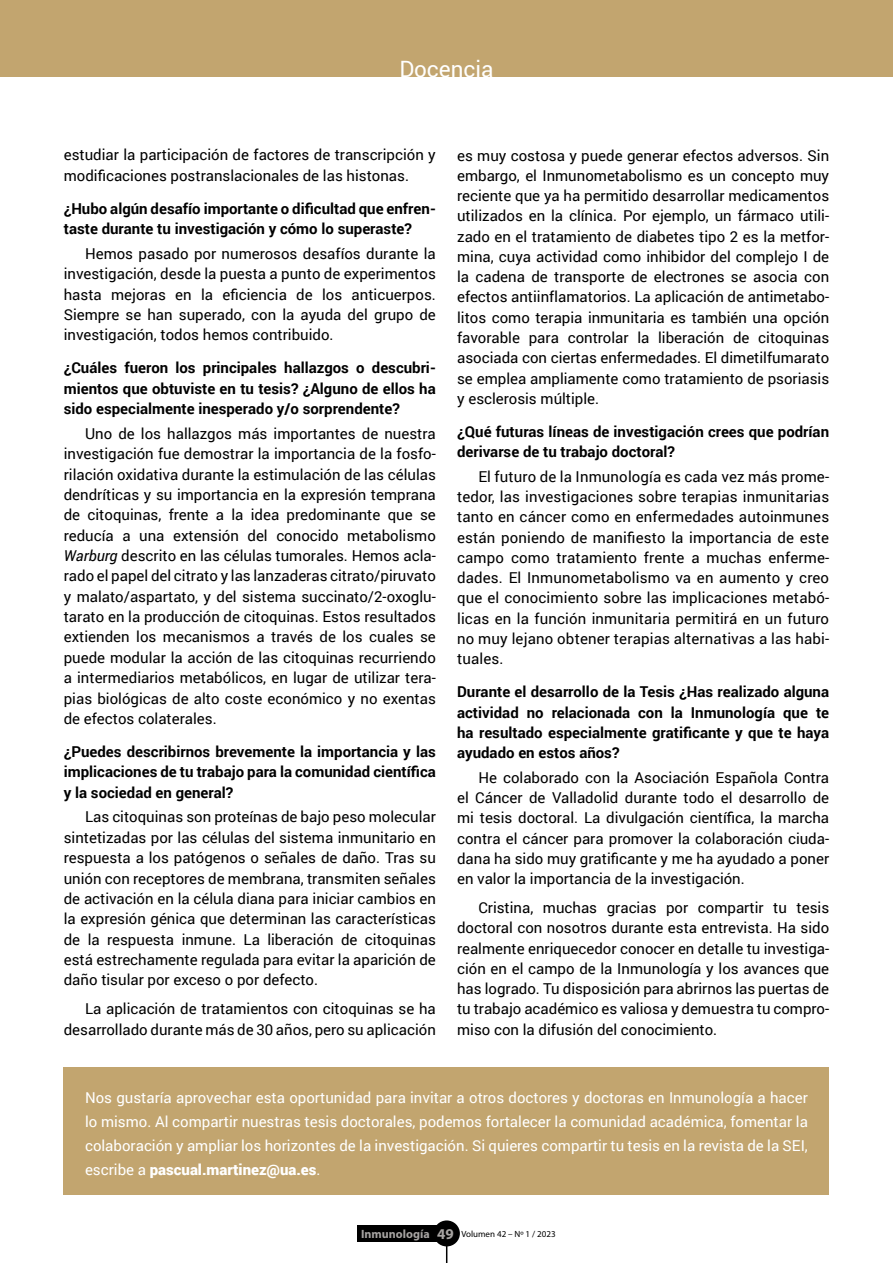
<style>
.page{position:relative;width:893px;height:1263px;background:#fff}
.page>*{position:absolute;margin:0;border:0;box-sizing:border-box;transform-origin:0 0}
.t1{font:22.5px "Roboto";color:#fff}
.t2{font:15px/20.2px "Roboto";color:#000;text-align:justify}
.t3{font:700 15px/20.4px "Roboto";color:#000;text-align:justify}
.t4{font:15px/24px "Roboto";color:#fff;text-align:justify}
.t5{font:9px "Myriad Pro";color:#000}
.s1{font-style:italic}
.s2{font-weight:900}
.s3{font-weight:700;font-size:12px;color:#a7a4a2}
.s4{font-weight:700;font-size:15px;color:#a7a4a2}
</style>
<div class="page">
<div style="left:357px;top:1225px;width:81px;height:17px;background:#000"></div>
<div style="left:433px;top:1220px;width:27px;height:26px;background:#000;border-radius:50%"></div>
<svg style="left:446px;top:1246px;width:1px;height:17px"></svg>
<div style="left:0;top:0;width:893px;height:77px;background:#c2a56f"></div>
<hr style="left:0;top:674px;width:1px;height:53px;background:#8995a4">
<div style="left:64px;top:1067px;width:765px;height:128px;background:#c2a56f"></div>
<h1 class="t1" style="left:399px;top:53px;width:96px">Docencia</h1>
<p class="t2" style="left:64px;top:144px;width:374px">estudiar la participación de factores de transcripción y modificaciones postranslacionales de las histonas.</p>
<p class="t3" style="left:64px;top:198px;width:374px">¿Hubo algún desafío importante o dificultad que enfren&shy;taste durante tu investigación y cómo lo superaste?</p>
<p class="t2" style="left:64px;top:243px;width:374px;text-indent:21px">Hemos pasado por numerosos desafíos durante la investigación, desde la puesta a punto de experimentos hasta mejoras en la eficiencia de los anticuerpos.<br>Siempre se han superado, con la ayuda del grupo de investigación, todos hemos contribuido.</p>
<p class="t3" style="left:64px;top:357px;width:374px">¿Cuáles fueron los principales hallazgos o descubri&shy;mientos que obtuviste en tu tesis? ¿Alguno de ellos ha sido especialmente inesperado y/o sorprendente?</p>
<p class="t2" style="left:64px;top:423px;width:374px;text-indent:21px">Uno de los hallazgos más importantes de nuestra investigación fue demostrar la importancia de la fosfo&shy;rilación oxidativa durante la estimulación de las células dendríticas y su importancia en la expresión temprana de citoquinas, frente a la idea predominante que se reducía a una extensión del conocido metabolismo <span class="s1">Warburg</span> descrito en las células tumorales. Hemos acla&shy;rado el papel del citrato y las lanzaderas citrato/piruvato y malato/aspartato, y del sistema succinato/2-oxoglu&shy;tarato en la producción de citoquinas. Estos resultados extienden los mecanismos a través de los cuales se puede modular la acción de las citoquinas recurriendo a intermediarios metabólicos, en lugar de utilizar tera&shy;pias biológicas de alto coste económico y no exentas de efectos colaterales.</p>
<p class="t3" style="left:64px;top:741px;width:374px">¿Puedes describirnos brevemente la importancia y las implicaciones de tu trabajo para la comunidad científica y la sociedad en general?</p>
<p class="t2" style="left:64px;top:806px;width:374px;text-indent:21px">Las citoquinas son proteínas de bajo peso molecular sintetizadas por las células del sistema inmunitario en respuesta a los patógenos o señales de daño. Tras su unión con receptores de membrana, transmiten señales de activación en la célula diana para iniciar cambios en la expresión génica que determinan las características de la respuesta inmune. La liberación de citoquinas está estrechamente regulada para evitar la aparición de daño tisular por exceso o por defecto.</p>
<p class="t2" style="left:64px;top:998px;width:374px;text-align:right">La aplicación de tratamientos con citoquinas se ha desarrollado durante más de 30 años, pero su aplicación</p>
<p class="t2" style="left:457px;top:144px;width:374px">es muy costosa y puede generar efectos adversos. Sin embargo, el Inmunometabolismo es un concepto muy reciente que ya ha permitido desarrollar medicamentos utilizados en la clínica. Por ejemplo, un fármaco utili&shy;zado en el tratamiento de diabetes tipo 2 es la metfor&shy;mina, cuya actividad como inhibidor del complejo I de la cadena de transporte de electrones se asocia con efectos antiinflamatorios. La aplicación de antimetabo&shy;litos como terapia inmunitaria es también una opción favorable para controlar la liberación de citoquinas asociada con ciertas enfermedades. El dimetilfumarato se emplea ampliamente como tratamiento de psoriasis y esclerosis múltiple.</p>
<p class="t3" style="left:457px;top:421px;width:373px">¿Qué futuras líneas de investigación crees que podrían derivarse de tu trabajo doctoral?</p>
<p class="t2" style="left:457px;top:466px;width:374px;text-indent:21px">El futuro de la Inmunología es cada vez más prome&shy;tedor, las investigaciones sobre terapias inmunitarias tanto en cáncer como en enfermedades autoinmunes están poniendo de manifiesto la importancia de este campo como tratamiento frente a muchas enferme&shy;dades. El Inmunometabolismo va en aumento y creo que el conocimiento sobre las implicaciones metabó&shy;licas en la función inmunitaria permitirá en un futuro no muy lejano obtener terapias alternativas a las habi&shy;tuales.</p>
<p class="t3" style="left:457px;top:681px;width:374px">Durante el desarrollo de la Tesis ¿Has realizado alguna actividad no relacionada con la Inmunología que te ha resultado especialmente gratificante y que te haya ayudado en estos años?</p>
<p class="t2" style="left:457px;top:767px;width:374px;text-indent:21px">He colaborado con la Asociación Española Contra el Cáncer de Valladolid durante todo el desarrollo de mi tesis doctoral. La divulgación científica, la marcha contra el cáncer para promover la colaboración ciuda&shy;dana ha sido muy gratificante y me ha ayudado a poner en valor la importancia de la investigación.</p>
<p class="t2" style="left:457px;top:897px;width:374px;text-indent:21px">Cristina, muchas gracias por compartir tu tesis doctoral con nosotros durante esta entrevista. Ha sido realmente enriquecedor conocer en detalle tu investiga&shy;ción en el campo de la Inmunología y los avances que has logrado. Tu disposición para abrirnos las puertas de tu trabajo académico es valiosa y demuestra tu compro&shy;miso con la difusión del conocimiento.</p>
<p class="t4" style="left:85px;top:1085px;width:724px">Nos gustaría aprovechar esta oportunidad para invitar a otros doctores y doctoras en Inmunología a hacer lo mismo. Al compartir nuestras tesis doctorales, podemos fortalecer la comunidad académica, fomentar la colaboración y ampliar los horizontes de la investigación. Si quieres compartir tu tesis en la revista de la SEI, escribe a <span class="s2">pascual.martinez@ua.es</span>.</p>
<p class="t5" style="left:361px;top:1228px;width:196px"><span class="s3">Inmunología</span> <span class="s4">49</span> Volumen 42 – Nº 1 / 2023</p>
</div>
